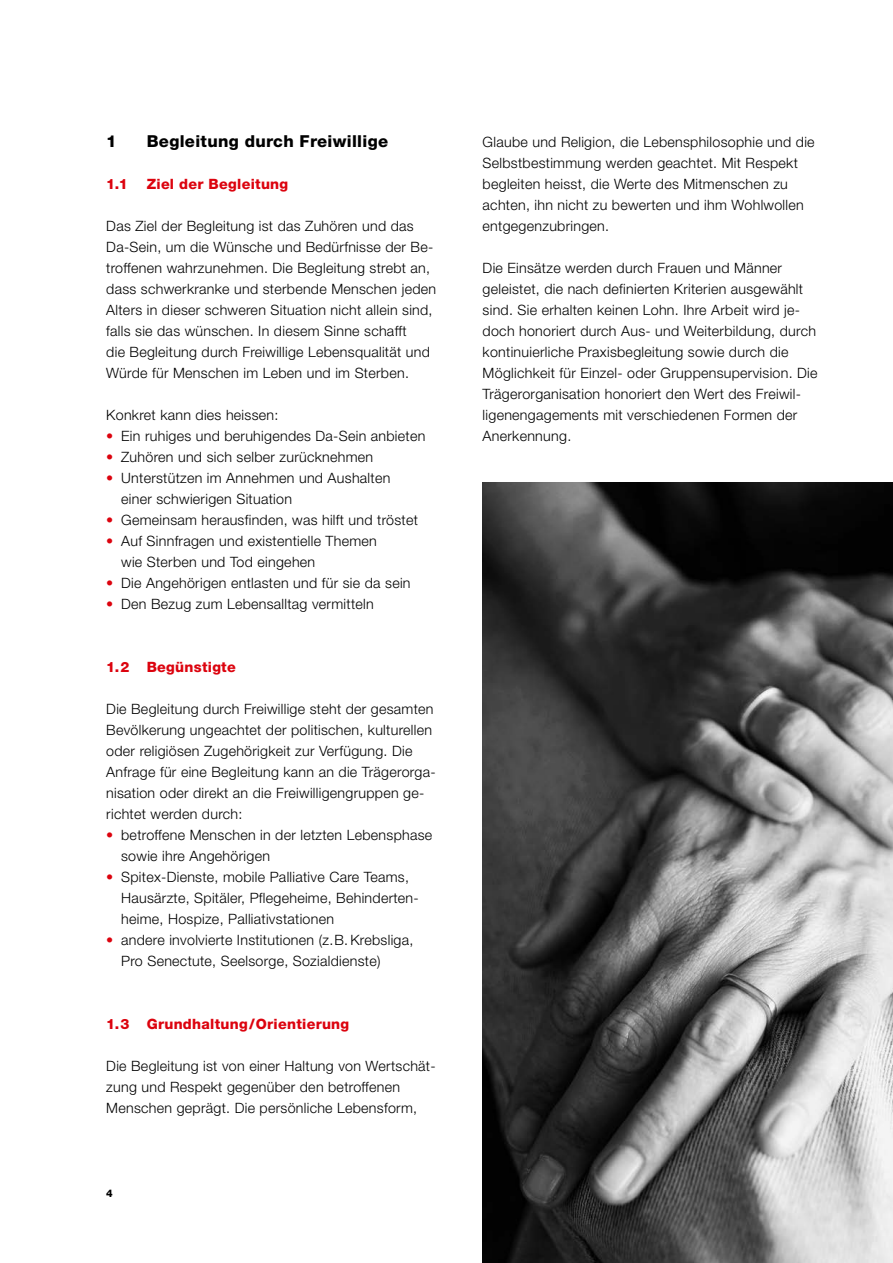
<style>
.page{position:relative;width:893px;height:1263px;background:#fff}
.page>*{position:absolute;margin:0;border:0;box-sizing:border-box;transform-origin:0 0}
.t1{font:800 16.5px "Helvetica Neue LT Std";letter-spacing:.02em;color:#000}
.t2{font:300 14.25px/21px "Helvetica Neue LT Std";letter-spacing:.02em;color:#000}
.t3{font:800 14.25px "Helvetica Neue LT Std";letter-spacing:.02em;color:#dc030e}
.t4{font:800 10.5px "Helvetica Neue LT Std";color:#000}
.s1{color:#dc030e}
</style>
<div class="page">
<img style="left:483px;top:483px;width:410px;height:780px">
<p class="t1" style="left:106px;top:131px;width:12px">1</p>
<p class="t1" style="left:147px;top:131px;width:243px">Begleitung durch Freiwillige</p>
<p class="t3" style="left:106px;top:175px;width:23px">1.1</p>
<p class="t3" style="left:147px;top:175px;width:143px">Ziel der Begleitung</p>
<p class="t2" style="left:106px;top:215px;width:331px">Das Ziel der Begleitung ist das Zuhören und das Da-Sein, um die Wünsche und Bedürfnisse der Be&shy;troffenen wahrzunehmen. Die Begleitung strebt an, dass schwerkranke und sterbende Menschen jeden Alters in dieser schweren Situation nicht allein sind, falls sie das wünschen. In diesem Sinne schafft<br>die Begleitung durch Freiwillige Lebensqualität und Würde für Menschen im Leben und im Sterben.</p>
<p class="t2" style="left:106px;top:404px;width:174px">Konkret kann dies heissen:</p>
<p class="t2" style="left:106px;top:425px;width:321px"><span class="s1">•</span> Ein ruhiges und beruhigendes Da-Sein anbieten</p>
<p class="t2" style="left:106px;top:446px;width:268px"><span class="s1">•</span> Zuhören und sich selber zurücknehmen</p>
<p class="t2" style="left:121px;top:467px;width:271px;text-indent:-15px"><span class="s1">•</span> Unterstützen im Annehmen und Aushalten einer schwierigen Situation</p>
<p class="t2" style="left:106px;top:509px;width:313px"><span class="s1">•</span> Gemeinsam herausfinden, was hilft und tröstet</p>
<p class="t2" style="left:121px;top:530px;width:257px;text-indent:-15px"><span class="s1">•</span> Auf Sinnfragen und existentielle Themen wie Sterben und Tod eingehen</p>
<p class="t2" style="left:106px;top:572px;width:306px"><span class="s1">•</span> Die Angehörigen entlasten und für sie da sein</p>
<p class="t2" style="left:106px;top:593px;width:269px"><span class="s1">•</span> Den Bezug zum Lebensalltag vermitteln</p>
<p class="t3" style="left:106px;top:658px;width:131px">1.2 Begünstigte</p>
<p class="t2" style="left:106px;top:698px;width:329px">Die Begleitung durch Freiwillige steht der gesamten Bevölkerung ungeachtet der politischen, kulturellen oder religiösen Zugehörigkeit zur Verfügung. Die Anfrage für eine Begleitung kann an die Trägerorga&shy;nisation oder direkt an die Freiwilligengruppen ge&shy;richtet werden durch:</p>
<p class="t2" style="left:121px;top:824px;width:313px;text-indent:-15px"><span class="s1">•</span> betroffene Menschen in der letzten Lebensphase sowie ihre Angehörigen</p>
<p class="t2" style="left:121px;top:866px;width:299px;text-indent:-15px"><span class="s1">•</span> Spitex-Dienste, mobile Palliative Care Teams,<br>Hausärzte, Spitäler, Pflegeheime, Behinderten&shy;heime, Hospize, Palliativstationen</p>
<p class="t2" style="left:121px;top:929px;width:294px;text-indent:-15px"><span class="s1">•</span> andere involvierte Institutionen (z.B. Krebsliga,<br>Pro Senectute, Seelsorge, Sozialdienste)</p>
<p class="t3" style="left:106px;top:1015px;width:244px">1.3 Grundhaltung/Orientierung</p>
<p class="t2" style="left:106px;top:1055px;width:331px">Die Begleitung ist von einer Haltung von Wertschät&shy;zung und Respekt gegenüber den betroffenen<br>Menschen geprägt. Die persönliche Lebensform,</p>
<p class="t4" style="left:106px;top:1187px;width:8px">4</p>
<p class="t2" style="left:483px;top:131px;width:334px">Glaube und Religion, die Lebensphilosophie und die Selbstbestimmung werden geachtet. Mit Respekt begleiten heisst, die Werte des Mitmenschen zu achten, ihn nicht zu bewerten und ihm Wohlwollen entgegenzubringen.</p>
<p class="t2" style="left:483px;top:257px;width:336px">Die Einsätze werden durch Frauen und Männer geleistet, die nach definierten Kriterien ausgewählt sind. Sie erhalten keinen Lohn. Ihre Arbeit wird je&shy;doch honoriert durch Aus- und Weiterbildung, durch kontinuierliche Praxisbegleitung sowie durch die Möglichkeit für Einzel- oder Gruppensupervision. Die Trägerorganisation honoriert den Wert des Freiwil&shy;ligenengagements mit verschiedenen Formen der Anerkennung.</p>
</div>
